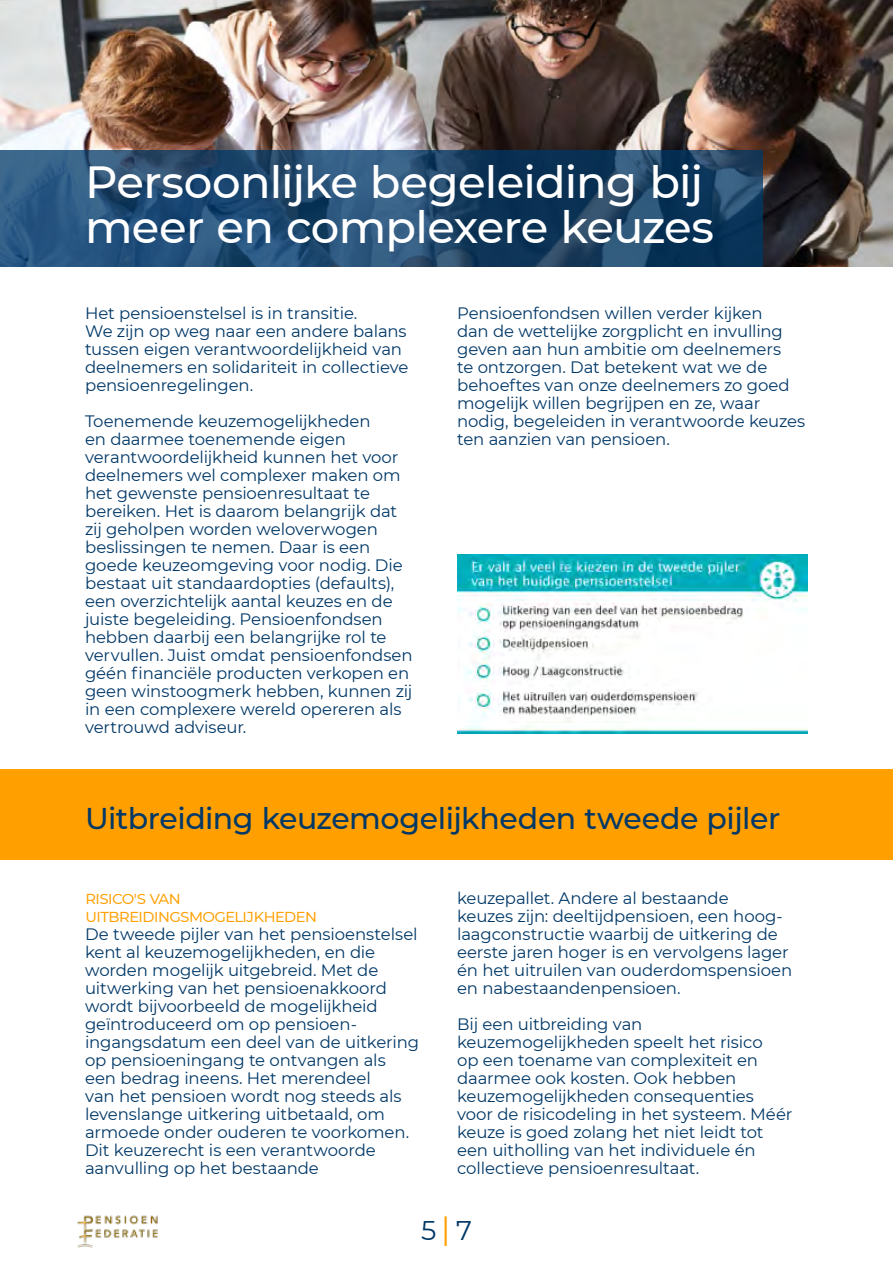
<style>
.page{position:relative;width:893px;height:1263px;background:#fff}
.page>*{position:absolute;margin:0;border:0;box-sizing:border-box;transform-origin:0 0}
.t1{font:500 45px/45px "Montserrat";letter-spacing:-.015em;color:#fff}
.Titel{font:500 30px "Montserrat";letter-spacing:-.015em;color:#003867}
.t2{font:27px "Montserrat";color:#003867}
.tekst{font:18px "Montserrat";color:#ff9f00}
.tekst-2{font:16.5px/18px "Montserrat";letter-spacing:-.01em;color:#003867}
.s1{font-size:31.5px;color:#ff9f00}
</style>
<div class="page">
<img style="left:77px;top:1215px;width:81px;height:33px">
<img style="left:0;top:0;width:893px;height:267px">
<svg style="left:0;top:150px;width:762px;height:117px;background:#20496e"></svg>
<div style="left:0;top:769px;width:893px;height:90px;background:#ff9f00"></div>
<img style="left:457px;top:554px;width:351px;height:179px">
<p class="t1" style="left:85px;top:158px;width:630px">Persoonlijke begeleiding bij meer en complexere keuzes</p>
<p class="tekst-2" style="left:85px;top:304px;width:325px">Het pensioenstelsel is in transitie.<br>We zijn op weg naar een andere balans tussen eigen verantwoordelijkheid van deelnemers en solidariteit in collectieve pensioenregelingen.</p>
<p class="tekst-2" style="left:85px;top:412px;width:329px">Toenemende keuzemogelijkheden<br>en daarmee toenemende eigen verantwoordelijkheid kunnen het voor deelnemers wel complexer maken om het gewenste pensioenresultaat te bereiken. Het is daarom belangrijk dat zij geholpen worden weloverwogen beslissingen te nemen. Daar is een goede keuzeomgeving voor nodig. Die bestaat uit standaardopties (defaults), een overzichtelijk aantal keuzes en de juiste begeleiding. Pensioenfondsen hebben daarbij een belangrijke rol te vervullen. Juist omdat pensioenfondsen géén financiële producten verkopen en geen winstoogmerk hebben, kunnen zij in een complexere wereld opereren als vertrouwd adviseur.</p>
<p class="tekst-2" style="left:457px;top:304px;width:349px">Pensioenfondsen willen verder kijken<br>dan de wettelijke zorgplicht en invulling geven aan hun ambitie om deelnemers<br>te ontzorgen. Dat betekent wat we de behoeftes van onze deelnemers zo goed mogelijk willen begrijpen en ze, waar nodig, begeleiden in verantwoorde keuzes ten aanzien van pensioen.</p>
<p class="Titel" style="left:85px;top:797px;width:697px">Uitbreiding keuzemogelijkheden tweede pijler</p>
<p class="tekst" style="left:85px;top:885px;width:98px">risico's van</p>
<p class="tekst" style="left:85px;top:903px;width:234px">uitbreidingsmogelijkheden</p>
<p class="tekst-2" style="left:85px;top:925px;width:335px">De tweede pijler van het pensioenstelsel kent al keuzemogelijkheden, en die worden mogelijk uitgebreid. Met de uitwerking van het pensioenakkoord wordt bijvoorbeeld de mogelijkheid geïntroduceerd om op pensioen&shy;ingangsdatum een deel van de uitkering op pensioeningang te ontvangen als een bedrag ineens. Het merendeel<br>van het pensioen wordt nog steeds als levenslange uitkering uitbetaald, om armoede onder ouderen te voorkomen.<br>Dit keuzerecht is een verantwoorde aanvulling op het bestaande</p>
<p class="tekst-2" style="left:457px;top:889px;width:337px">keuzepallet. Andere al bestaande<br>keuzes zijn: deeltijdpensioen, een hoog&shy;laagconstructie waarbij de uitkering de eerste jaren hoger is en vervolgens lager én het uitruilen van ouderdomspensioen en nabestaandenpensioen.</p>
<p class="tekst-2" style="left:457px;top:1015px;width:337px">Bij een uitbreiding van keuzemogelijkheden speelt het risico<br>op een toename van complexiteit en daarmee ook kosten. Ook hebben keuzemogelijkheden consequenties voor de risicodeling in het systeem. Méér keuze is goed zolang het niet leidt tot een uitholling van het individuele én collectieve pensioenresultaat.</p>
<h3 class="t2" style="left:421px;top:1212px;width:52px">5<span class="s1">|</span>7</h3>
</div>
